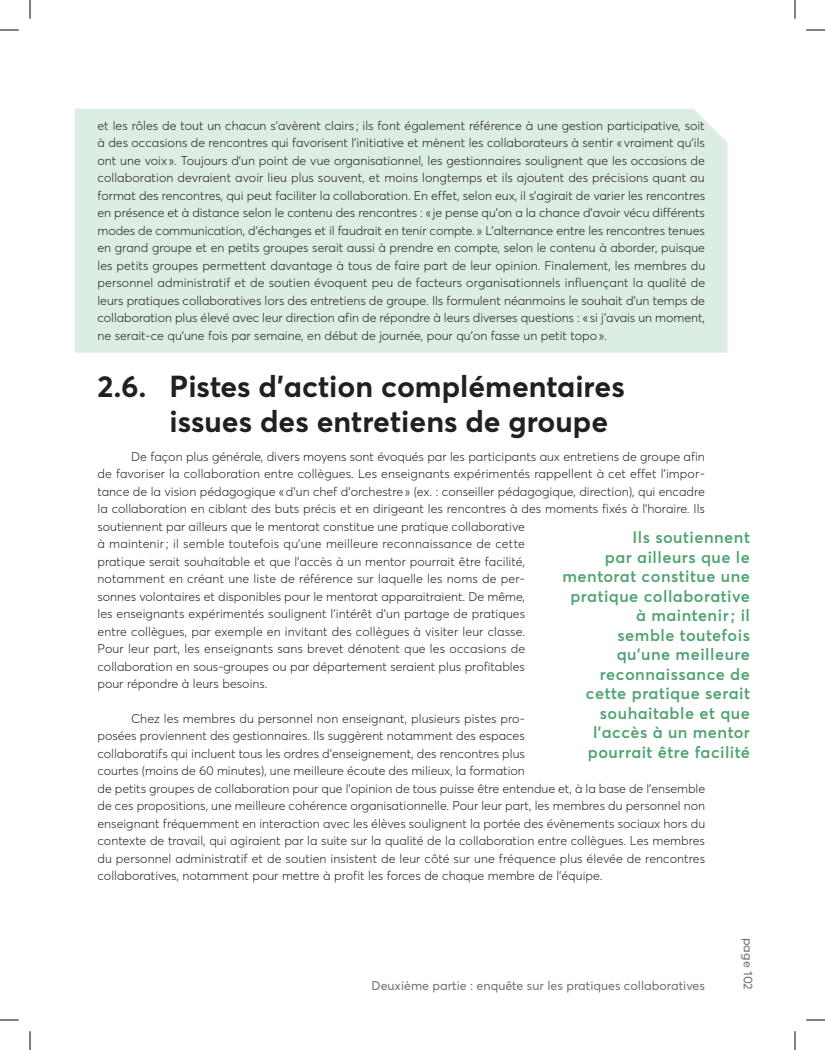
<style>
.page{position:relative;width:825px;height:1050px;background:#fff}
.page>*{position:absolute;margin:0;border:0;box-sizing:border-box;transform-origin:0 0}
.t1{font:700 30px/35px "Averta Std";color:#231f20}
.Exergue{font:600 16.25px/19.5px "Averta Std";letter-spacing:.03em;color:#4ea371;text-align:right}
.Texte_régulier{font:300 12.5px/17.5px "Averta Std";color:#231f20}
.t2{font:12.5px "Averta Std";color:#6c6d70}
</style>
<div class="page">
<div style="left:75px;top:109px;width:653px;height:244px;background:#dcede3"></div>
<svg style="left:0;top:29px;width:19px;height:2px"></svg>
<svg style="left:806px;top:29px;width:19px;height:2px"></svg>
<svg style="left:0;top:1019px;width:19px;height:2px"></svg>
<svg style="left:806px;top:1019px;width:19px;height:2px"></svg>
<svg style="left:29px;top:0;width:2px;height:19px"></svg>
<svg style="left:29px;top:1031px;width:2px;height:19px"></svg>
<svg style="left:794px;top:0;width:2px;height:19px"></svg>
<svg style="left:794px;top:1031px;width:2px;height:19px"></svg>
<p class="Texte_régulier" style="left:98px;top:116px;width:609px;text-align:justify">et les rôles de tout un chacun s’avèrent clairs ; ils font également référence à une gestion participative, soit à des occasions de rencontres qui favorisent l’initiative et mènent les collaborateurs à sentir «vraiment qu’ils ont une voix ». Toujours d’un point de vue organisationnel, les gestionnaires soulignent que les occasions de collaboration devraient avoir lieu plus souvent, et moins longtemps et ils ajoutent des précisions quant au format des rencontres, qui peut faciliter la collaboration. En effet, selon eux, il s’agirait de varier les rencontres en présence et à distance selon le contenu des rencontres : « je pense qu’on a la chance d’avoir vécu différents modes de communication, d’échanges et il faudrait en tenir compte. » L’alternance entre les rencontres tenues en grand groupe et en petits groupes serait aussi à prendre en compte, selon le contenu à aborder, puisque les petits groupes permettent davantage à tous de faire part de leur opinion. Finalement, les membres du personnel administratif et de soutien évoquent peu de facteurs organisationnels influençant la qualité de leurs pratiques collaboratives lors des entretiens de groupe. Ils formulent néanmoins le souhait d’un temps de collaboration plus élevé avec leur direction afin de répondre à leurs diverses questions : « si j’avais un moment, ne serait-ce qu’une fois par semaine, en début de journée, pour qu’on fasse un petit topo».</p>
<p class="t1" style="left:170px;top:369px;width:457px;text-indent:-72px">2.6. Pistes d’action complémentaires issues des entretiens de groupe</p>
<p class="Texte_régulier" style="left:98px;top:448px;width:609px;text-indent:34px">De façon plus générale, divers moyens sont évoqués par les participants aux entretiens de groupe afin de favoriser la collaboration entre collègues. Les enseignants expérimentés rappellent à cet effet l’impor&shy;tance de la vision pédagogique «d’un chef d’orchestre» (ex. : conseiller pédagogique, direction), qui encadre la collaboration en ciblant des buts précis et en dirigeant les rencontres à des moments fixés à l’horaire. Ils soutiennent par ailleurs que le mentorat constitue une pratique collaborative<br>à maintenir; il semble toutefois qu’une meilleure reconnaissance de cette<br>pratique serait souhaitable et que l’accès à un mentor pourrait être facilité,<br>notamment en créant une liste de référence sur laquelle les noms de per-<br>sonnes volontaires et disponibles pour le mentorat apparaitraient. De même,<br>les enseignants expérimentés soulignent l’intérêt d’un partage de pratiques<br>entre collègues, par exemple en invitant des collègues à visiter leur classe.<br>Pour leur part, les enseignants sans brevet dénotent que les occasions de<br>collaboration en sous-groupes ou par département seraient plus profitables<br>pour répondre à leurs besoins.</p>
<p class="Texte_régulier" style="left:98px;top:710px;width:609px;text-indent:34px">Chez les membres du personnel non enseignant, plusieurs pistes pro-<br>posées proviennent des gestionnaires. Ils suggèrent notamment des espaces<br>collaboratifs qui incluent tous les ordres d’enseignement, des rencontres plus<br>courtes (moins de 60 minutes), une meilleure écoute des milieux, la formation<br>de petits groupes de collaboration pour que l’opinion de tous puisse être entendue et, à la base de l’ensemble de ces propositions, une meilleure cohérence organisationnelle. Pour leur part, les membres du personnel non enseignant fréquemment en interaction avec les élèves soulignent la portée des évènements sociaux hors du contexte de travail, qui agiraient par la suite sur la qualité de la collaboration entre collègues. Les membres du personnel administratif et de soutien insistent de leur côté sur une fréquence plus élevée de rencontres collaboratives, notamment pour mettre à profit les forces de chaque membre de l’équipe.</p>
<p class="Exergue" style="left:563px;top:528px;width:189px">Ils soutiennent<br>par ailleurs que le mentorat constitue une pratique collaborative à maintenir; il<br>semble toutefois qu’une meilleure reconnaissance de cette pratique serait souhaitable et que l’accès à un mentor pourrait être facilité</p>
<p class="t2" style="left:372px;top:978px;width:335px">Deuxième partie : enquête sur les pratiques collaboratives</p>
<p class="t2" style="left:756px;top:938px;width:54px;rotate:90deg">page 102</p>
</div>
